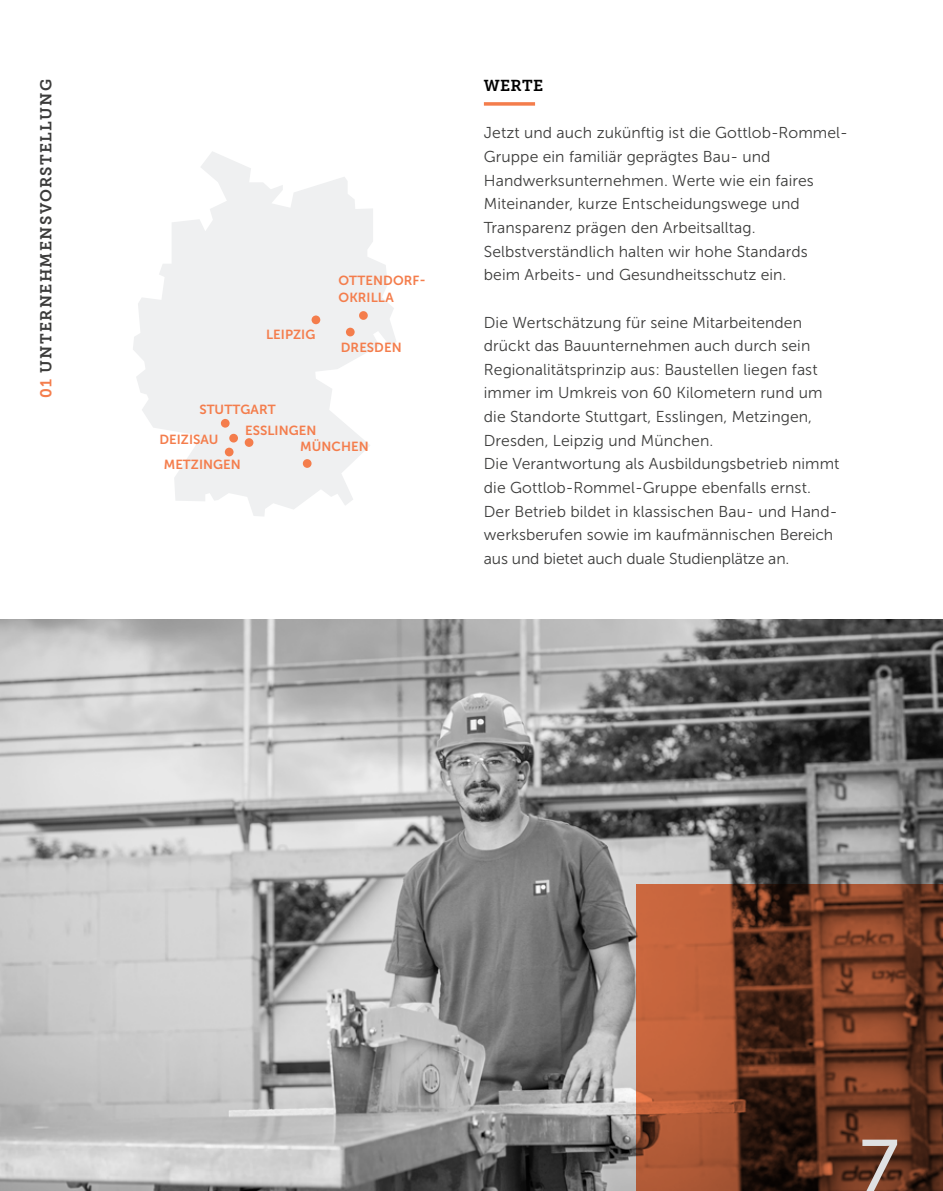
<style>
.page{position:relative;width:943px;height:1191px;background:#fff}
.page>*{position:absolute;margin:0;border:0;box-sizing:border-box;transform-origin:0 0}
.t1{font:73.5px "Museo Sans 500";color:#dfe1e3}
.t2{font:15.75px/23.6px "Museo Sans 300";letter-spacing:.005em;color:#3c3c3b}
.t3{font:15.75px "Museo Slab 700";letter-spacing:.08em;color:#3c3c3b}
.t4{font:15.75px "Museo Slab 700";letter-spacing:.02em;color:#000}
.t5{font:13.12px/16.8px "Museo Sans 700";letter-spacing:.005em;color:#f47d4c}
.s1{color:#f47d4c}
</style>
<div class="page">
<svg style="left:133px;top:151px;width:263px;height:365px;fill:#eff0f1"></svg>
<div style="left:359px;top:311px;width:9px;height:9px;background:#f47d4c;border-radius:50%"></div>
<div style="left:311px;top:315px;width:9px;height:9px;background:#f47d4c;border-radius:50%"></div>
<div style="left:346px;top:328px;width:8px;height:8px;background:#f47d4c;border-radius:50%"></div>
<div style="left:303px;top:459px;width:8px;height:9px;background:#f47d4c;border-radius:50%"></div>
<div style="left:221px;top:419px;width:8px;height:8px;background:#f47d4c;border-radius:50%"></div>
<div style="left:229px;top:434px;width:9px;height:8px;background:#f47d4c;border-radius:50%"></div>
<div style="left:245px;top:438px;width:8px;height:9px;background:#f47d4c;border-radius:50%"></div>
<div style="left:225px;top:448px;width:8px;height:8px;background:#f47d4c;border-radius:50%"></div>
<svg style="left:484px;top:102px;width:51px;height:4px"></svg>
<img style="left:0;top:619px;width:943px;height:572px">
<svg style="left:636px;top:884px;width:307px;height:307px;background:#7c3f26"></svg>
<p class="t3" style="left:37px;top:398px;width:320px;rotate:-90deg"><span class="s1">01</span> UNTERNEHMENSVORSTELLUNG</p>
<p class="t5" style="left:266px;top:326px;width:51px">LEIPZIG</p>
<p class="t5" style="left:338px;top:272px;width:89px">OTTENDORF-<br>OKRILLA</p>
<p class="t5" style="left:341px;top:339px;width:62px">DRESDEN</p>
<p class="t5" style="left:199px;top:401px;width:78px">STUTTGART</p>
<p class="t5" style="left:159px;top:431px;width:61px">DEIZISAU</p>
<p class="t5" style="left:245px;top:422px;width:73px">ESSLINGEN</p>
<p class="t5" style="left:300px;top:438px;width:70px">MÜNCHEN</p>
<p class="t5" style="left:164px;top:456px;width:79px">METZINGEN</p>
<p class="t4" style="left:484px;top:77px;width:61px">WERTE</p>
<p class="t2" style="left:484px;top:121px;width:365px">Jetzt und auch zukünftig ist die Gottlob-Rommel-Gruppe ein familiär geprägtes Bau- und Handwerksunternehmen. Werte wie ein faires Miteinander, kurze Entscheidungswege und Transparenz prägen den Arbeitsalltag.<br>Selbstverständlich halten wir hohe Standards beim Arbeits- und Gesundheitsschutz ein.</p>
<p class="t2" style="left:484px;top:310px;width:357px">Die Wertschätzung für seine Mitarbeitenden drückt das Bauunternehmen auch durch sein Regionalitätsprinzip aus: Baustellen liegen fast immer im Umkreis von 60 Kilometern rund um die Standorte Stuttgart, Esslingen, Metzingen, Dresden, Leipzig und München.<br>Die Verantwortung als Ausbildungsbetrieb nimmt die Gottlob-Rommel-Gruppe ebenfalls ernst.<br>Der Betrieb bildet in klassischen Bau- und Hand&shy;werksberufen sowie im kaufmännischen Bereich aus und bietet auch duale Studienplätze an.</p>
<h1 class="t1" style="left:859px;top:1126px;width:40px">7</h1>
</div>
